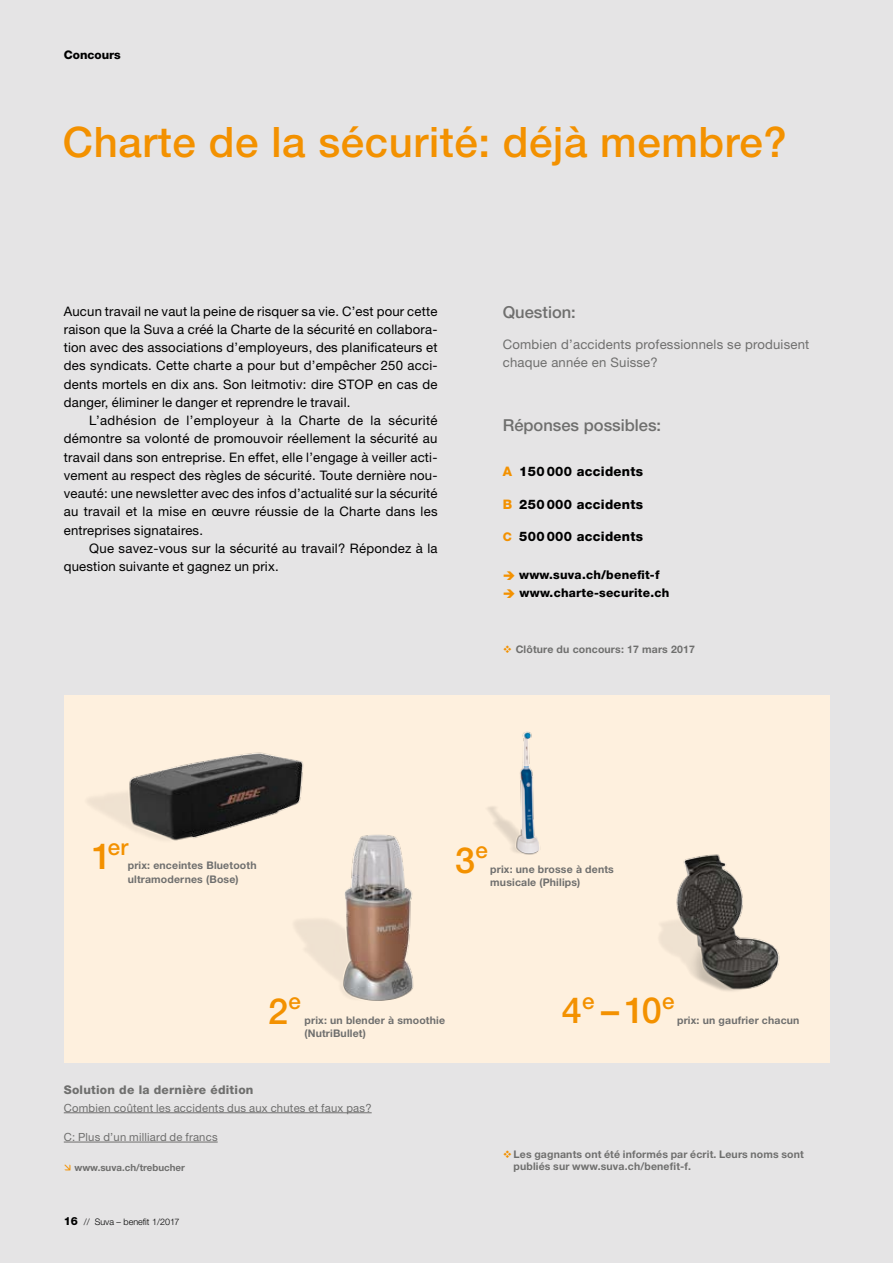
<style>
.page{position:relative;width:893px;height:1263px;background:#e5e4e5}
.page>*{position:absolute;margin:0;border:0;box-sizing:border-box;transform-origin:0 0}
.Titel_Mittel{font:500 42px "Helvetica Neue LT Std";letter-spacing:.015em;color:#f39100}
.Anriss_Titel{font:500 36px "Helvetica Neue LT Std";color:#f39100}
.Anriss_Titel-2{font:500 22.35px "Helvetica Neue LT Std";color:#f39100}
.Service_Titel_ohne_B{font:500 16.5px "Helvetica Neue LT Std";color:#6f6f6e}
.Grundtext{font:13.2px/18.3px "Helvetica Neue LT Std";letter-spacing:.015em;color:#000;text-align:justify}
.Service_Titel_ohne_B-2{font:13.2px/18px "Helvetica Neue LT Std";letter-spacing:.015em;color:#6f6f6e}
.Frage_Antwort{font:800 13.2px "Helvetica Neue LT Std";letter-spacing:.02em;color:#000}
.Frage_Antwort_Buchst{font:800 13.2px "Helvetica Neue LT Std";letter-spacing:.02em;color:#000}
.Zwischentitel_Helvet{font:800 12px "Helvetica Neue LT Std";letter-spacing:.02em;color:#6f6f6e}
.WebAdresse_zentriert{font:800 12px "Helvetica Neue LT Std";letter-spacing:.02em;color:#000}
.WebAdresse_links{font:800 12px "Helvetica Neue LT Std";letter-spacing:.02em;color:#000}
._00_Rubrik_links{font:800 11.85px "Helvetica Neue LT Std";color:#000}
.Bildlegende{font:11.25px "Helvetica Neue LT Std";letter-spacing:.02em;color:#6f6f6e}
.Grundtext_InfoBox{font:700 10.5px/13.5px "Helvetica Neue LT Std";letter-spacing:.015em;color:#6f6f6e}
.Bildlegende-2{font:700 10.5px/12px "Helvetica Neue LT Std";letter-spacing:.015em;color:#6f6f6e}
.t1{font:700 9.75px "Helvetica Neue LT Std";color:#6f6f6e}
.t2{font:300 9px "Helvetica Neue LT Std";color:#000}
.s1{color:#f39100}
.s2{font-size:12px;color:#f39100}
.s3{font-size:36px}
.s4{font-weight:800;font-size:11.25px}
</style>
<div class="page">
<div style="left:64px;top:696px;width:765px;height:367px;background:#fef0de"></div>
<hr style="left:64px;top:1112px;width:308px;height:1px;background:#6f6f6e">
<hr style="left:64px;top:1142px;width:154px;height:1px;background:#6f6f6e">
<img style="left:88px;top:752px;width:216px;height:89px">
<img style="left:283px;top:790px;width:131px;height:211px">
<img style="left:487px;top:731px;width:52px;height:124px">
<img style="left:659px;top:854px;width:121px;height:137px">
<p class="_00_Rubrik_links" style="left:64px;top:48px;width:59px">Concours</p>
<p class="Titel_Mittel" style="left:63px;top:117px;width:726px">Charte de la sécurité: déjà membre?</p>
<p class="Grundtext" style="left:64px;top:301px;width:375px">Aucun travail ne vaut la peine de risquer sa vie. C’est pour cette raison que la Suva a créé la Charte de la sécurité en collabora&shy;tion avec des associations d’employeurs, des planificateurs et des syndicats. Cette charte a pour but d’empêcher 250 acci&shy;dents mortels en dix ans. Son leitmotiv: dire STOP en cas de danger, éliminer le danger et reprendre le travail.</p>
<p class="Grundtext" style="left:64px;top:411px;width:375px;text-indent:26px">L’adhésion de l’employeur à la Charte de la sécurité démontre sa volonté de promouvoir réellement la sécurité au travail dans son entreprise. En effet, elle l’engage à veiller acti&shy;vement au respect des règles de sécurité. Toute dernière nou&shy;veauté: une newsletter avec des infos d’actualité sur la sécurité au travail et la mise en œuvre réussie de la Charte dans les entreprises signataires.</p>
<p class="Grundtext" style="left:64px;top:539px;width:375px;text-indent:26px">Que savez-vous sur la sécurité au travail? Répondez à la question suivante et gagnez un prix.</p>
<p class="Service_Titel_ohne_B" style="left:503px;top:302px;width:75px">Question:</p>
<p class="Service_Titel_ohne_B-2" style="left:503px;top:335px;width:308px">Combien d’accidents professionnels se produisent chaque année en Suisse?</p>
<p class="Service_Titel_ohne_B" style="left:503px;top:415px;width:160px">Réponses possibles:</p>
<p class="Frage_Antwort" style="left:503px;top:463px;width:142px"><span class="s1">A</span> 150 000 accidents</p>
<p class="Frage_Antwort" style="left:503px;top:496px;width:142px"><span class="s1">B</span> 250 000 accidents</p>
<p class="Frage_Antwort_Buchst" style="left:503px;top:528px;width:142px"><span class="s2">C</span> 500 000 accidents</p>
<p class="WebAdresse_links" style="left:503px;top:568px;width:158px"><span class="s1">➔</span> www.suva.ch/benefit-f</p>
<p class="WebAdresse_zentriert" style="left:503px;top:585px;width:168px"><span class="s1">➔</span> www.charte-securite.ch</p>
<p class="Grundtext_InfoBox" style="left:503px;top:642px;width:194px"><span class="s1">❖</span> Clôture du concours: 17 mars 2017</p>
<p class="Anriss_Titel-2" style="left:92px;top:833px;width:38px"><span class="s3">1</span>er</p>
<p class="Grundtext_InfoBox" style="left:128px;top:859px;width:130px">prix: enceintes Bluetooth ultramodernes (Bose)</p>
<p class="Anriss_Titel" style="left:455px;top:838px;width:34px">3<sup>e</sup></p>
<p class="Grundtext_InfoBox" style="left:490px;top:862px;width:125px">prix: une brosse à dents musicale (Philips)</p>
<p class="Anriss_Titel" style="left:268px;top:989px;width:34px">2<sup>e</sup></p>
<p class="Grundtext_InfoBox" style="left:305px;top:1013px;width:142px">prix: un blender à smoothie (NutriBullet)</p>
<p class="Zwischentitel_Helvet" style="left:64px;top:1082px;width:191px">Solution de la dernière édition</p>
<p class="Bildlegende" style="left:64px;top:1101px;width:309px">Combien coûtent les accidents dus aux chutes et faux pas?</p>
<p class="Bildlegende" style="left:64px;top:1130px;width:155px">C: Plus d’un milliard de francs</p>
<p class="t1" style="left:74px;top:1162px;width:112px">www.suva.ch/trebucher</p>
<p class="t2" style="left:64px;top:1216px;width:117px"><span class="s4">16</span> // Suva – benefit 1/2017</p>
<p class="Anriss_Titel" style="left:562px;top:989px;width:114px">4<sup>e</sup> – 10<sup>e</sup></p>
<p class="Grundtext_InfoBox" style="left:677px;top:1013px;width:124px">prix: un gaufrier chacun</p>
<p class="Bildlegende-2" style="left:513px;top:1148px;width:292px;text-indent:-11px"><span class="s1">❖</span> Les gagnants ont été informés par écrit. Leurs noms sont publiés sur www.suva.ch/benefit-f.</p>
</div>
